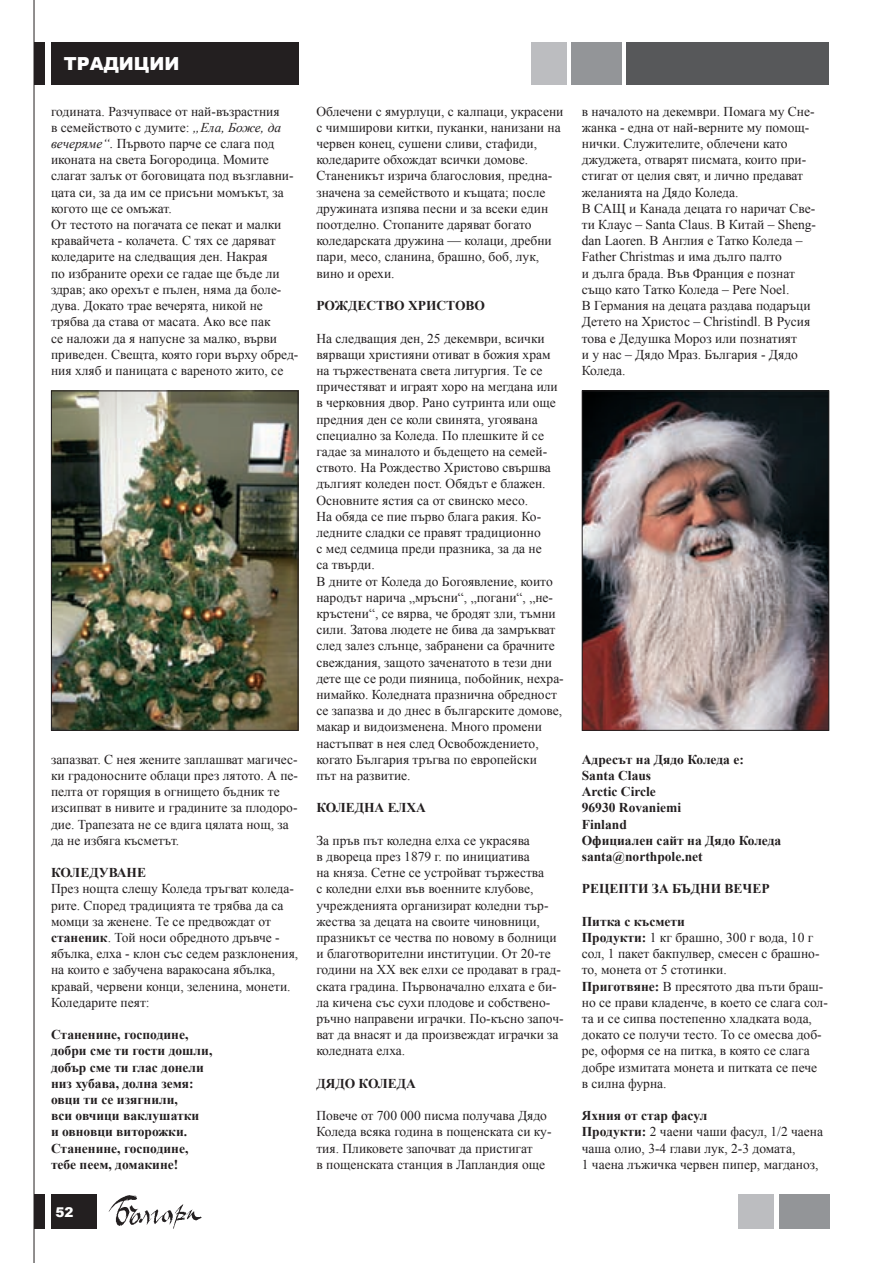
<style>
.page{position:relative;width:893px;height:1263px;background:#fff}
.page>*{position:absolute;margin:0;border:0;box-sizing:border-box;transform-origin:0 0}
.t1{font:900 18px "Arial";color:#fff}
.t2{font:13.5px/16.2px "Times New Roman";color:#231f20}
.t3{font:700 13.5px/16.2px "Times New Roman";color:#231f20}
.t4{font:900 13.5px "Arial";color:#fff}
.s1{font-style:italic}
.s2{font-weight:700}
</style>
<div class="page">
<hr style="left:34px;top:0;width:1px;height:1263px;background:#231f20">
<div style="left:34px;top:43px;width:11px;height:42px;background:#231f20"></div>
<div style="left:51px;top:43px;width:247px;height:42px;background:#231f20"></div>
<div style="left:626px;top:43px;width:203px;height:42px;background:#57585a"></div>
<div style="left:571px;top:43px;width:50px;height:42px;background:#939598"></div>
<div style="left:531px;top:43px;width:35px;height:42px;background:#bcbdc0"></div>
<div style="left:34px;top:1195px;width:11px;height:34px;background:#231f20"></div>
<div style="left:51px;top:1195px;width:46px;height:34px;background:#231f20"></div>
<img style="left:108px;top:1195px;width:94px;height:34px">
<div style="left:779px;top:1195px;width:50px;height:34px;background:#939598"></div>
<div style="left:738px;top:1195px;width:36px;height:34px;background:#bcbdc0"></div>
<img style="left:53px;top:392px;width:243px;height:337px">
<div style="left:51px;top:390px;width:247px;height:341px;border:1px solid #231f20"></div>
<img style="left:584px;top:392px;width:243px;height:337px">
<div style="left:582px;top:390px;width:247px;height:341px;border:1px solid #231f20"></div>
<p class="t1" style="left:64px;top:51px;width:117px">ТРАДИЦИИ</p>
<p class="t2" style="left:51px;top:103px;width:249px">годината. Разчупваce от най-възрастния<br>в семейството с думите: <span class="s1">„Ела, Боже, да вечеряме“.</span> Първото парче се слага под иконата на света Богородица. Момите слагат залък от боговицата под възглавни&shy;цата си, за да им се присъни момъкът, за когото ще се омъжат.<br>От тестото на погачата се пекат и малки кравайчета - колачета. С тях се даряват коледарите на следващия ден. Накрая<br>по избраните орехи се гадае ще бъде ли здрав; ако орехът е пълен, няма да боле&shy;дува. Докато трае вечерята, никой не трябва да става от масата. Ако все пак<br>се наложи да я напусне за малко, върви приведен. Свещта, която гори върху обред&shy;ния хляб и паницата с вареното жито, се</p>
<p class="t2" style="left:51px;top:751px;width:249px">запазват. С нея жените заплашват магичес&shy;ки градоносните облаци през лятото. А пе&shy;пелта от горящия в огнището бъдник те изсипват в нивите и градините за плодоро&shy;дие. Трапезата не се вдига цялата нощ, за да не избяга късметът.</p>
<p class="t2" style="left:51px;top:864px;width:249px"><span class="s2">КОЛЕДУВАНЕ<br></span>През нощта слещу Коледа тръгват коледа&shy;рите. Според традицията те трябва да са момци за женене. Те се предвождат от <span class="s2">станеник</span>. Той носи обредното дръвче - ябълка, елха - клон със седем разклонения, на които е забучена варакосана ябълка, кравай, червени конци, зеленина, монети.<br>Коледарите пеят:</p>
<p class="t3" style="left:51px;top:1026px;width:163px">Станенине, господине, добри сме ти гости дошли, добър сме ти глас донели низ хубава, долна земя: овци ти се изягнили,<br>вси овчици ваклушатки<br>и овновци виторожки.<br>Станенине, господине, тебе пеем, домакине!</p>
<p class="t4" style="left:56px;top:1202px;width:20px">52</p>
<p class="t2" style="left:316px;top:103px;width:249px">Облечени с ямурлуци, с калпаци, украсени с чимширови китки, пуканки, нанизани на червен конец, сушени сливи, стафиди, коледарите обхождат всички домове.<br>Станеникът изрича благословия, предна&shy;значена за семейството и къщата; после дружината изпява песни и за всеки един поотделно. Стопаните даряват богато коледарската дружина — колаци, дребни пари, месо, сланина, брашно, боб, лук, вино и орехи.</p>
<p class="t3" style="left:316px;top:297px;width:170px">РОЖДЕСТВО ХРИСТОВО</p>
<p class="t2" style="left:316px;top:330px;width:249px">На следващия ден, 25 декември, всички вярващи християни отиват в божия храм на тържествената света литургия. Те се причестяват и играят хоро на мегдана или в черковния двор. Рано сутринта или още предния ден се коли свинята, угоявана специално за Коледа. По плешките й се гадае за миналото и бъдещето на семей&shy;ството. На Рождество Христово свършва дългият коледен пост. Обядът е блажен.<br>Основните ястия са от свинско месо.<br>На обяда се пие първо блага ракия. Ко&shy;ледните сладки се правят традиционно<br>с мед седмица преди празника, за да не<br>са твърди.<br>В дните от Коледа до Богоявление, които народът нарича „мръсни“, „погани“, „не&shy;кръстени“, се вярва, че бродят зли, тъмни сили. Затова людете не бива да замръкват след залез слънце, забранени са брачните свеждания, защото заченатото в тези дни дете ще се роди пияница, побойник, нехра&shy;нимайко. Коледната празнична обредност се запазва и до днес в българските домове, макар и видоизменена. Много промени настъпват в нея след Освобождението, когато България тръгва по европейски<br>път на развитие.</p>
<p class="t3" style="left:316px;top:799px;width:111px">КОЛЕДНА ЕЛХА</p>
<p class="t2" style="left:316px;top:832px;width:249px">За пръв път коледна елха се украсява<br>в двореца през 1879 г. по инициатива<br>на княза. Сетне се устройват тържества<br>с коледни елхи във военните клубове, учрежденията организират коледни тър&shy;жества за децата на своите чиновници, празникът се чества по новому в болници и благотворителни институции. От 20-те години на XX век елхи се продават в град&shy;ската градина. Първоначално елхата е би&shy;ла кичена със сухи плодове и собствено&shy;ръчно направени играчки. По-късно започ&shy;ват да внасят и да произвеждат играчки за коледната елха.</p>
<p class="t3" style="left:316px;top:1075px;width:101px">ДЯДО КОЛЕДА</p>
<p class="t2" style="left:316px;top:1107px;width:237px">Повече от 700 000 писма получава Дядо Коледа всяка година в пощенската си ку&shy;тия. Пликовете започват да пристигат<br>в пощенската станция в Лапландия още</p>
<p class="t2" style="left:582px;top:103px;width:236px">в началото на декември. Помага му Сне&shy;жанка - една от най-верните му помощ&shy;нички. Служителите, облечени като джуджета, отварят писмата, които при&shy;стигат от целия свят, и лично предават желанията на Дядо Коледа.<br>В САЩ и Канада децата го наричат Све&shy;ти Клаус – Santa Claus. В Китай – Sheng&shy;dan Laoren. В Англия е Татко Коледа – Father Christmas и има дълго палто<br>и дълга брада. Във Франция е познат също като Татко Коледа – Pere Noel.<br>В Германия на децата раздава подаръци Детето на Христос – Christindl. В Русия това е Дедушка Мoроз или познатият<br>и у нас – Дядо Мраз. България - Дядо Коледа.</p>
<p class="t3" style="left:582px;top:751px;width:201px">Адресът на Дядо Коледа е:<br>Santa Claus<br>Arctic Circle<br>96930 Rovaniemi<br>Finland<br>Официален сайт на Дядо Коледа santa@northpole.net</p>
<p class="t3" style="left:582px;top:880px;width:189px">РЕЦЕПТИ ЗА БЪДНИ ВЕЧЕР</p>
<p class="t2" style="left:582px;top:913px;width:248px"><span class="s2">Питка с късмети<br>Продукти:</span> 1 кг брашно, 300 г вода, 10 г сол, 1 пакет бакпулвер, смесен с брашно&shy;то, монета от 5 стотинки.<br><span class="s2">Приготвяне:</span> В пресятото два пъти браш&shy;но се прави кладенче, в което се слага сол&shy;та и се сипва постепенно хладката вода, докато се получи тесто. То се омесва доб&shy;ре, оформя се на питка, в която се слага добре измитата монета и питката се пече<br>в силна фурна.</p>
<p class="t2" style="left:582px;top:1107px;width:243px"><span class="s2">Яхния от стар фасул<br>Продукти:</span> 2 чаени чаши фасул, 1/2 чаена чаша олио, 3-4 глави лук, 2-3 домата,<br>1 чаена лъжичка червен пипер, магданоз,</p>
</div>
